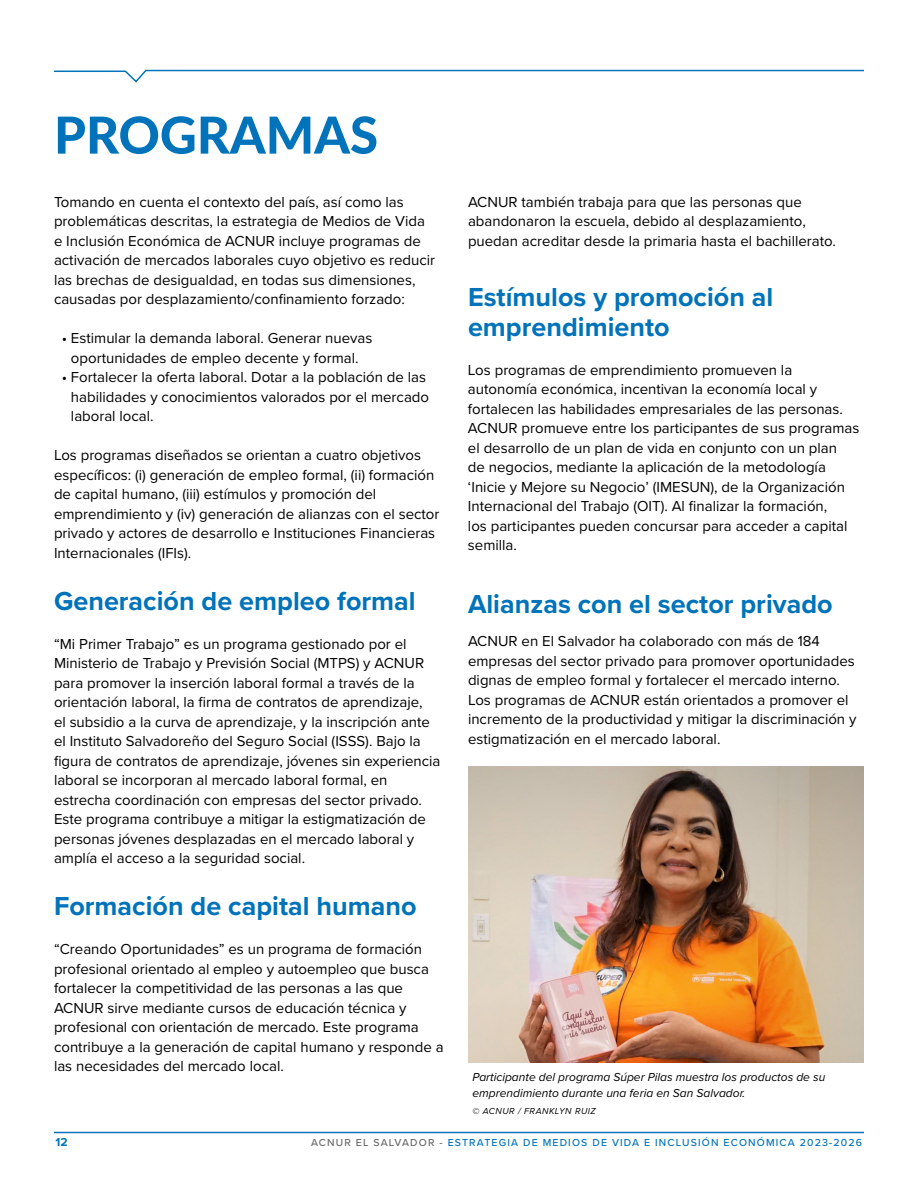
<style>
.page{position:relative;width:918px;height:1188px;background:#fff}
.page>*{position:absolute;margin:0;border:0;box-sizing:border-box;transform-origin:0 0}
.t1{font:800 51px "Lato";color:#0073ba}
.t2{font:700 27px/30px "Proxima Nova";color:#0073ba}
.t3{font:15px/19.5px "Proxima Nova";color:#000}
.t4{font:italic 12px/16.5px "Proxima Nova";color:#000}
.t5{font:700 12px "Proxima Nova";color:#0073ba}
.t6{font:500 10.5px "Proxima Nova";letter-spacing:.11em;color:#0073ba}
.t7{font:italic 9px "Proxima Nova";letter-spacing:.06em;color:#000}
.s1{color:#67686b}
</style>
<div class="page">
<hr style="left:54px;top:1132px;width:810px;height:1px;background:#0073ba">
<svg style="left:54px;top:69px;width:810px;height:14px"></svg>
<img style="left:468px;top:767px;width:396px;height:296px">
<h1 class="t1" style="left:54px;top:97px;width:326px">PROGRAMAS</h1>
<p class="t3" style="left:54px;top:191px;width:383px">Tomando en cuenta el contexto del país, así como las problemáticas descritas, la estrategia de Medios de Vida e Inclusión Económica de ACNUR incluye programas de activación de mercados laborales cuyo objetivo es reducir las brechas de desigualdad, en todas sus dimensiones, causadas por desplazamiento/confinamiento forzado:</p>
<p class="t3" style="left:62px;top:328px;width:312px;text-align:center">• Estimular la demanda laboral. Generar nuevas oportunidades de empleo decente y formal.</p>
<p class="t3" style="left:71px;top:367px;width:360px;text-indent:-9px">• Fortalecer la oferta laboral. Dotar a la población de las habilidades y conocimientos valorados por el mercado laboral local.</p>
<p class="t3" style="left:54px;top:445px;width:387px">Los programas diseñados se orientan a cuatro objetivos específicos: (i) generación de empleo formal, (ii) formación de capital humano, (iii) estímulos y promoción del emprendimiento y (iv) generación de alianzas con el sector privado y actores de desarrollo e Instituciones Financieras Internacionales (IFIs).</p>
<h2 class="t2" style="left:54px;top:585px;width:363px">Generación de empleo formal</h2>
<p class="t3" style="left:54px;top:633px;width:388px">“Mi Primer Trabajo” es un programa gestionado por el Ministerio de Trabajo y Previsión Social (MTPS) y ACNUR para promover la inserción laboral formal a través de la orientación laboral, la firma de contratos de aprendizaje,<br>el subsidio a la curva de aprendizaje, y la inscripción ante el Instituto Salvadoreño del Seguro Social (ISSS). Bajo la figura de contratos de aprendizaje, jóvenes sin experiencia laboral se incorporan al mercado laboral formal, en estrecha coordinación con empresas del sector privado.<br>Este programa contribuye a mitigar la estigmatización de personas jóvenes desplazadas en el mercado laboral y amplía el acceso a la seguridad social.</p>
<h2 class="t2" style="left:54px;top:891px;width:364px">Formación de capital humano</h2>
<p class="t3" style="left:54px;top:939px;width:391px">“Creando Oportunidades” es un programa de formación profesional orientado al empleo y autoempleo que busca fortalecer la competitividad de las personas a las que ACNUR sirve mediante cursos de educación técnica y profesional con orientación de mercado. Este programa contribuye a la generación de capital humano y responde a las necesidades del mercado local.</p>
<p class="t3" style="left:468px;top:191px;width:370px">ACNUR también trabaja para que las personas que abandonaron la escuela, debido al desplazamiento, puedan acreditar desde la primaria hasta el bachillerato.</p>
<h2 class="t2" style="left:468px;top:281px;width:307px">Estímulos y promoción al emprendimiento</h2>
<p class="t3" style="left:468px;top:359px;width:393px">Los programas de emprendimiento promueven la autonomía económica, incentivan la economía local y fortalecen las habilidades empresariales de las personas.<br>ACNUR promueve entre los participantes de sus programas el desarrollo de un plan de vida en conjunto con un plan<br>de negocios, mediante la aplicación de la metodología ‘Inicie y Mejore su Negocio’ (IMESUN), de la Organización Internacional del Trabajo (OIT). Al finalizar la formación,<br>los participantes pueden concursar para acceder a capital semilla.</p>
<h2 class="t2" style="left:468px;top:589px;width:366px">Alianzas con el sector privado</h2>
<p class="t3" style="left:468px;top:631px;width:390px">ACNUR en El Salvador ha colaborado con más de 184 empresas del sector privado para promover oportunidades dignas de empleo formal y fortalecer el mercado interno.<br>Los programas de ACNUR están orientados a promover el incremento de la productividad y mitigar la discriminación y estigmatización en el mercado laboral.</p>
<p class="t4" style="left:472px;top:1068px;width:354px">Participante del programa Súper Pilas muestra los productos de su emprendimiento durante una feria en San Salvador.</p>
<p class="t7" style="left:472px;top:1104px;width:125px">© ACNUR / FRANKLYN RUIZ</p>
<p class="t5" style="left:56px;top:1133px;width:14px">12</p>
<p class="t6" style="left:311px;top:1135px;width:553px"><span class="s1">ACNUR EL SALVADOR -</span> ESTRATEGIA DE MEDIOS DE VIDA E INCLUSIÓN ECONÓMICA 2023-2026</p>
</div>
